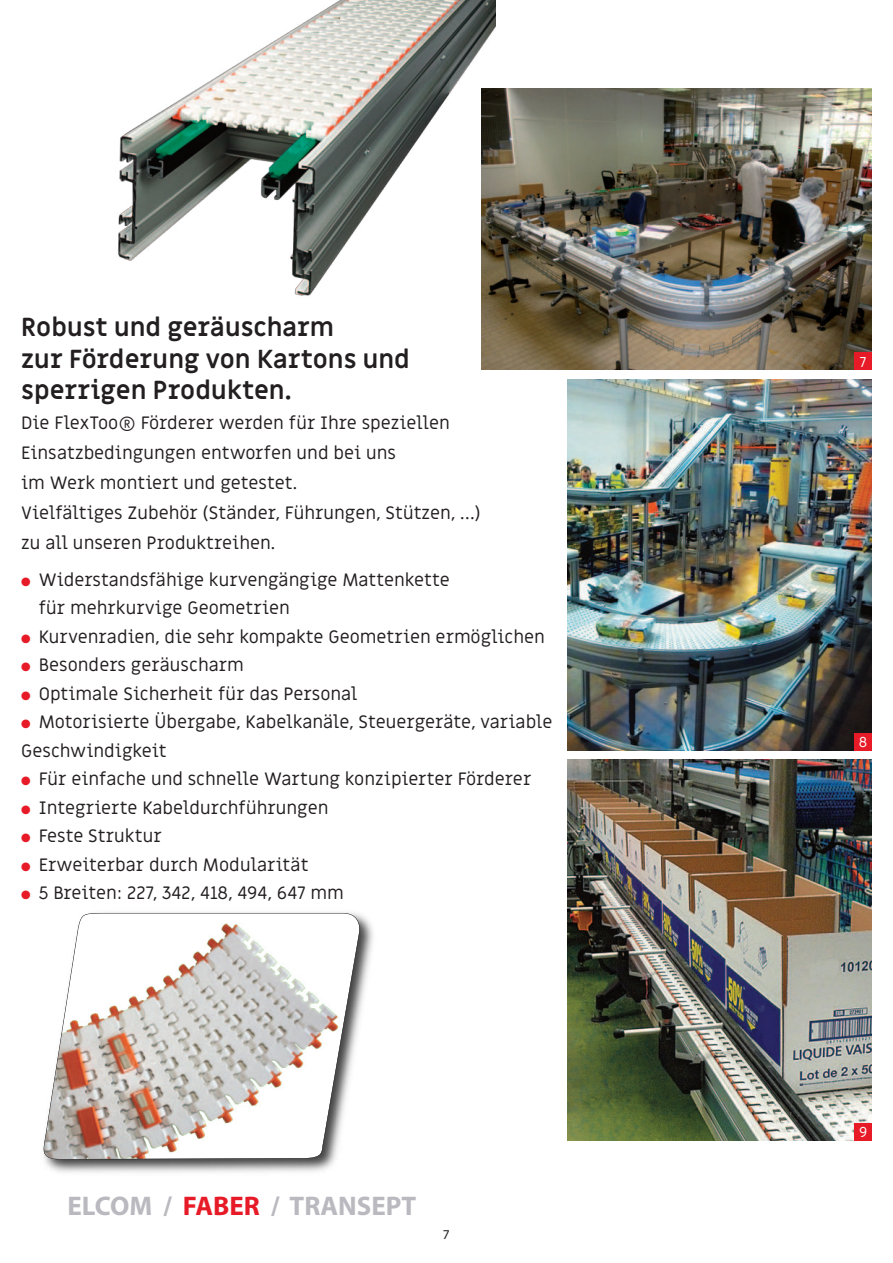
<style>
.page{position:relative;width:893px;height:1263px;background:#fff}
.page>*{position:absolute;margin:0;border:0;box-sizing:border-box;transform-origin:0 0}
.t1{font:700 27px "Myriad Pro";color:#bab9bf}
.t2{font:700 25.5px/31.5px "Miriam Libre";color:#231f20}
.t3{font:18px/30px "Miriam Libre";color:#231f20}
.t4{font:14.4px "Miriam Libre";color:#fff}
.t5{font:13.5px "Myriad Pro";color:#231f20}
.s1{color:#e71a27}
</style>
<div class="page">
<img style="left:481px;top:88px;width:391px;height:282px">
<img style="left:568px;top:760px;width:304px;height:380px">
<img style="left:568px;top:379px;width:304px;height:371px">
<img style="left:118px;top:0;width:377px;height:299px">
<div style="left:855px;top:353px;width:17px;height:17px;background:#e71a27"></div>
<div style="left:855px;top:733px;width:17px;height:17px;background:#e71a27"></div>
<div style="left:855px;top:1123px;width:17px;height:17px;background:#e71a27"></div>
<img style="left:45px;top:912px;width:328px;height:261px">
<svg style="left:43px;top:913px;width:320px;height:247px"></svg>
<h2 class="t2" style="left:21px;top:313px;width:390px">Robust und geräuscharm<br>zur Förderung von Kartons und sperrigen Produkten.</h2>
<p class="t3" style="left:21px;top:409px;width:461px">Die FlexToo® Förderer werden für Ihre speziellen Einsatzbedingungen entworfen und bei uns<br>im Werk montiert und getestet.<br>Vielfältiges Zubehör (Ständer, Führungen, Stützen, …) zu all unseren Produktreihen.</p>
<p class="t3" style="left:39px;top:566px;width:413px;line-height:28.5px;text-indent:-18px"><span class="s1">●</span> Widerstandsfähige kurvengängige Mattenkette für mehrkurvige Geometrien</p>
<p class="t3" style="left:21px;top:622px;width:525px"><span class="s1">●</span> Kurvenradien, die sehr kompakte Geometrien ermöglichen</p>
<p class="t3" style="left:21px;top:651px;width:224px"><span class="s1">●</span> Besonders geräuscharm</p>
<p class="t3" style="left:21px;top:679px;width:338px"><span class="s1">●</span> Optimale Sicherheit für das Personal</p>
<p class="t3" style="left:21px;top:709px;width:533px;line-height:28.5px"><span class="s1">●</span> Motorisierte Übergabe, Kabelkanäle, Steuergeräte, variable<br>Geschwindigkeit</p>
<p class="t3" style="left:21px;top:765px;width:512px"><span class="s1">●</span> Für einfache und schnelle Wartung konzipierter Förderer</p>
<p class="t3" style="left:21px;top:793px;width:309px"><span class="s1">●</span> Integrierte Kabeldurchführungen</p>
<p class="t3" style="left:21px;top:822px;width:142px"><span class="s1">●</span> Feste Struktur</p>
<p class="t3" style="left:21px;top:850px;width:289px"><span class="s1">●</span> Erweiterbar durch Modularität</p>
<p class="t3" style="left:21px;top:879px;width:324px"><span class="s1">●</span> 5 Breiten: 227, 342, 418, 494, 647 mm</p>
<h1 class="t1" style="left:68px;top:1196px;width:350px">ELCOM / <span class="s1">FABER</span> / TRANSEPT</h1>
<p class="t5" style="left:443px;top:1226px;width:8px">7</p>
<p class="t4" style="left:860px;top:356px;width:8px">7</p>
<p class="t4" style="left:859px;top:736px;width:10px">8</p>
<p class="t4" style="left:859px;top:1126px;width:10px">9</p>
</div>
